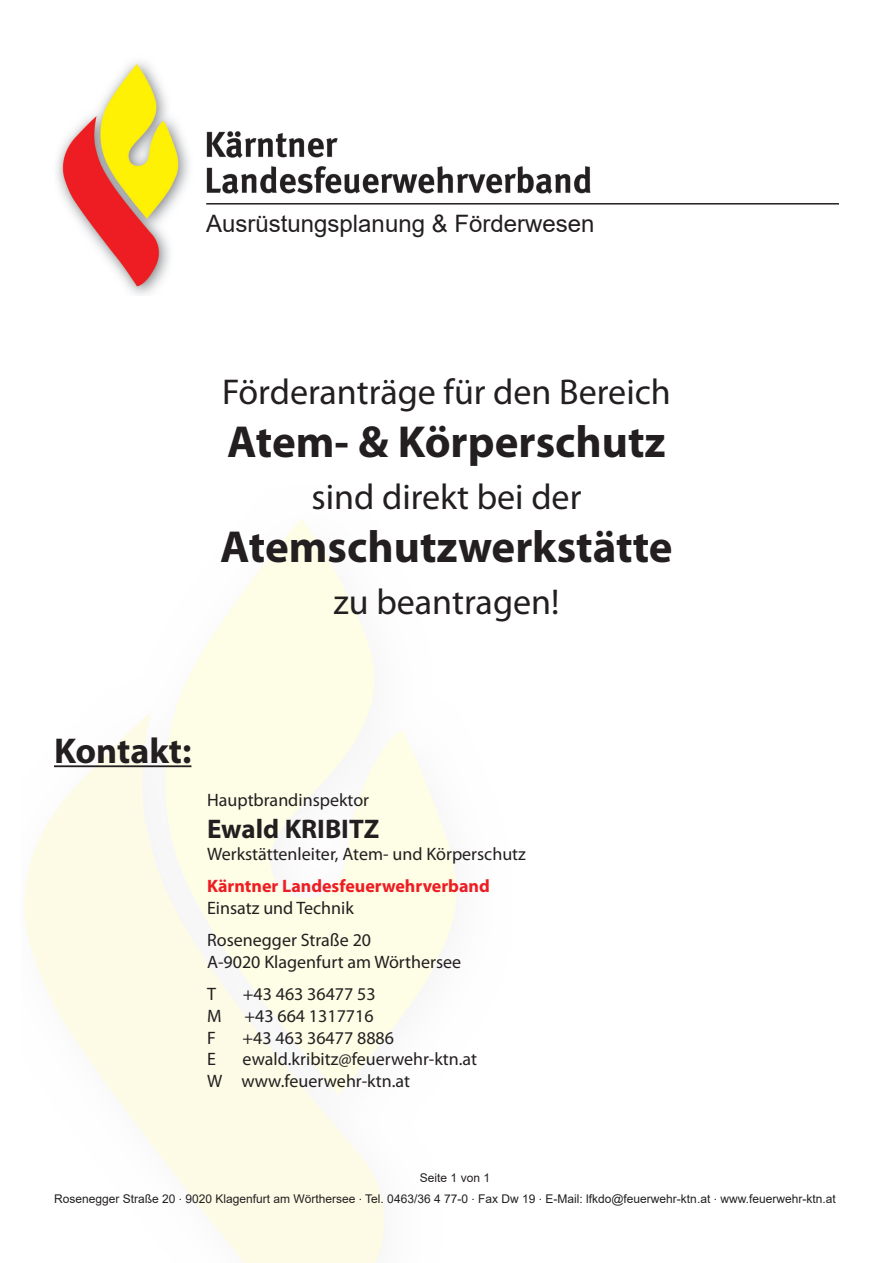
<style>
.page{position:relative;width:893px;height:1263px;background:#fff}
.page>*{position:absolute;margin:0;border:0;box-sizing:border-box;transform-origin:0 0}
.t1{font:700 45px "Myriad Pro";color:#231f20}
.t2{font:36px "Myriad Pro";color:#231f20}
.t3{font:700 36px "Myriad Pro";color:#231f20}
.t4{font:700 27px "Myriad Pro";color:#231f20}
.t5{font:24px "Arial";color:#231f20}
.t6{font:18px "Myriad Pro";color:#231f20}
.t7{font:700 18px "Myriad Pro";color:#ee1d23}
.t8{font:12px "Arial";color:#231f20}
</style>
<div class="page">
<img style="left:24px;top:519px;width:433px;height:744px">
<img style="left:56px;top:61px;width:535px;height:234px">
<hr style="left:206px;top:203px;width:633px;height:2px;background:#231f20">
<hr style="left:54px;top:765px;width:137px;height:2px;background:#231f20">
<h3 class="t5" style="left:206px;top:207px;width:390px">Ausrüstungsplanung &amp; Förderwesen</h3>
<p class="t2" style="left:222px;top:370px;width:450px">Förderanträge für den Bereich</p>
<p class="t1" style="left:227px;top:412px;width:440px">Atem- &amp; Körperschutz</p>
<p class="t2" style="left:312px;top:475px;width:271px">sind direkt bei der</p>
<p class="t1" style="left:220px;top:517px;width:454px">Atemschutzwerkstätte</p>
<p class="t2" style="left:334px;top:580px;width:227px">zu beantragen!</p>
<p class="t3" style="left:54px;top:727px;width:139px">Kontakt:</p>
<p class="t6" style="left:207px;top:789px;width:164px">Hauptbrandinspektor</p>
<p class="t4" style="left:207px;top:811px;width:174px">Ewald KRIBITZ</p>
<p class="t6" style="left:207px;top:843px;width:320px">Werkstättenleiter, Atem- und Körperschutz</p>
<p class="t7" style="left:207px;top:874px;width:284px">Kärntner Landesfeuerwehrverband</p>
<p class="t6" style="left:207px;top:897px;width:148px">Einsatz und Technik</p>
<p class="t6" style="left:207px;top:929px;width:166px">Rosenegger Straße 20</p>
<p class="t6" style="left:207px;top:951px;width:256px">A-9020 Klagenfurt am Wörthersee</p>
<p class="t6" style="left:207px;top:983px;width:10px">T</p>
<p class="t6" style="left:243px;top:983px;width:134px">+43 463 36477 53</p>
<p class="t6" style="left:207px;top:1005px;width:16px">M</p>
<p class="t6" style="left:244px;top:1005px;width:131px">+43 664 1317716</p>
<p class="t6" style="left:207px;top:1026px;width:10px">F</p>
<p class="t6" style="left:243px;top:1026px;width:153px">+43 463 36477 8886</p>
<p class="t6" style="left:207px;top:1048px;width:10px">E</p>
<p class="t6" style="left:243px;top:1048px;width:236px">ewald.kribitz@feuerwehr-ktn.at</p>
<p class="t6" style="left:207px;top:1069px;width:204px">W www.feuerwehr-ktn.at</p>
<p class="t8" style="left:420px;top:1170px;width:72px">Seite 1 von 1</p>
<p class="t8" style="left:54px;top:1191px;width:783px">Rosenegger Straße 20 . 9020 Klagenfurt am Wörthersee . Tel. 0463/36 4 77-0 . Fax Dw 19 . E-Mail: lfkdo@feuerwehr-ktn.at . www.feuerwehr-ktn.at</p>
</div>
